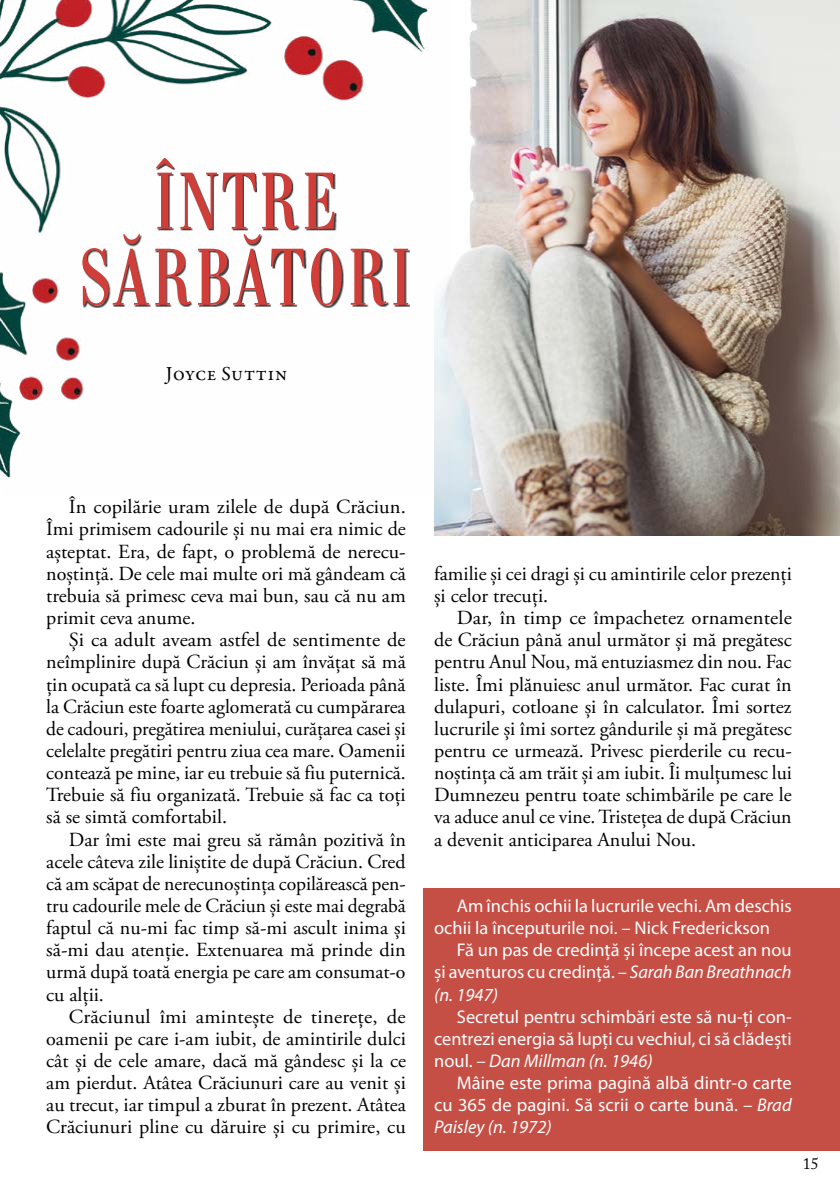
<style>
.page{position:relative;width:840px;height:1191px;background:#fff}
.page>*{position:absolute;margin:0;border:0;box-sizing:border-box;transform-origin:0 0}
.t1{font:84px/76px "Bodoni Antiqua TOT Reg Con";letter-spacing:.025em;color:#cf3e39;text-align:center}
.t2{font:20px/22.2px "Adobe Garamond Pro";color:#000;text-align:justify}
.t3{font:20px "Garamond Premr Pro";letter-spacing:.02em;color:#000}
.t4{font:18.4px/22.2px "Myriad Pro";color:#fff;text-align:justify}
.t5{font:16px "Adobe Caslon Pro";color:#000}
.s1{font-style:italic}
</style>
<div class="page">
<img style="left:434px;top:0;width:405px;height:535px">
<img style="left:0;top:0;width:449px;height:495px">
<div style="left:423px;top:888px;width:416px;height:263px;background:#c64f45"></div>
<div style="left:84px;top:159px;width:326px;height:148px;background:#000;opacity:.75"></div>
<h1 class="t1" style="left:79px;top:166px;width:334px">ÎNTRE<br>SĂRBĂTORI</h1>
<p class="t3" style="left:166px;top:361px;width:123px">Joyce Suttin</p>
<p class="t2" style="left:46px;top:496px;width:361px;text-indent:23px">În copilărie uram zilele de după Crăciun.<br>Îmi primisem cadourile și nu mai era nimic de așteptat. Era, de fapt, o problemă de nerecu‑ noștință. De cele mai multe ori mă gândeam că trebuia să primesc ceva mai bun, sau că nu am primit ceva anume.</p>
<p class="t2" style="left:46px;top:629px;width:361px;text-indent:23px">Și ca adult aveam astfel de sentimente de neîmplinire după Crăciun și am învățat să mă țin ocupată ca să lupt cu depresia. Perioada până la Crăciun este foarte aglomerată cu cumpărarea de cadouri, pregătirea meniului, curățarea casei și celelalte pregătiri pentru ziua cea mare. Oamenii contează pe mine, iar eu trebuie să fiu puternică.<br>Trebuie să fiu organizată. Trebuie să fac ca toți să se simtă comfortabil.</p>
<p class="t2" style="left:46px;top:828px;width:361px;text-indent:23px">Dar îmi este mai greu să rămân pozitivă în acele câteva zile liniștite de după Crăciun. Cred că am scăpat de nerecunoștința copilărească pen‑ tru cadourile mele de Crăciun și este mai degrabă faptul că nu‑mi fac timp să‑mi ascult inima și să‑mi dau atenție. Extenuarea mă prinde din urmă după toată energia pe care am consumat‑o cu alții.</p>
<p class="t2" style="left:46px;top:1006px;width:361px;text-indent:23px">Crăciunul îmi amintește de tinerețe, de oamenii pe care i‑am iubit, de amintirile dulci cât și de cele amare, dacă mă gândesc și la ce am pierdut. Atâtea Crăciunuri care au venit și au trecut, iar timpul a zburat în prezent. Atâtea Crăciunuri pline cu dăruire și cu primire, cu</p>
<p class="t2" style="left:434px;top:563px;width:359px">familie și cei dragi și cu amintirile celor prezenți și celor trecuți.</p>
<p class="t2" style="left:434px;top:607px;width:359px;text-indent:23px">Dar, în timp ce împachetez ornamentele de Crăciun până anul următor și mă pregătesc pentru Anul Nou, mă entuziasmez din nou. Fac liste. Îmi plănuiesc anul următor. Fac curat în dulapuri, cotloane și în calculator. Îmi sortez lucrurile și îmi sortez gândurile și mă pregătesc pentru ce urmează. Privesc pierderile cu recu‑ noștința că am trăit și am iubit. Îi mulțumesc lui Dumnezeu pentru toate schimbările pe care le va aduce anul ce vine. Tristețea de după Crăciun a devenit anticiparea Anului Nou.</p>
<p class="t4" style="left:434px;top:894px;width:359px;text-indent:23px">Am închis ochii la lucrurile vechi. Am deschis ochii la începuturile noi. – Nick Frederickson</p>
<p class="t4" style="left:434px;top:938px;width:359px;text-indent:23px">Fă un pas de credință și începe acest an nou și aventuros cu credință. <span class="s1">– Sarah Ban Breathnach (n. 1947)</span></p>
<p class="t4" style="left:434px;top:1005px;width:359px;text-indent:23px">Secretul pentru schimbări este să nu‑ți con‑ centrezi energia să lupți cu vechiul, ci să clădești noul. <span class="s1">– Dan Millman (n. 1946)</span></p>
<p class="t4" style="left:434px;top:1071px;width:359px;text-indent:23px">Mâine este prima pagină albă dintr‑o carte cu 365 de pagini. Să scrii o carte bună. <span class="s1">– Brad Paisley (n. 1972)</span></p>
<p class="t5" style="left:802px;top:1154px;width:17px">15</p>
</div>
